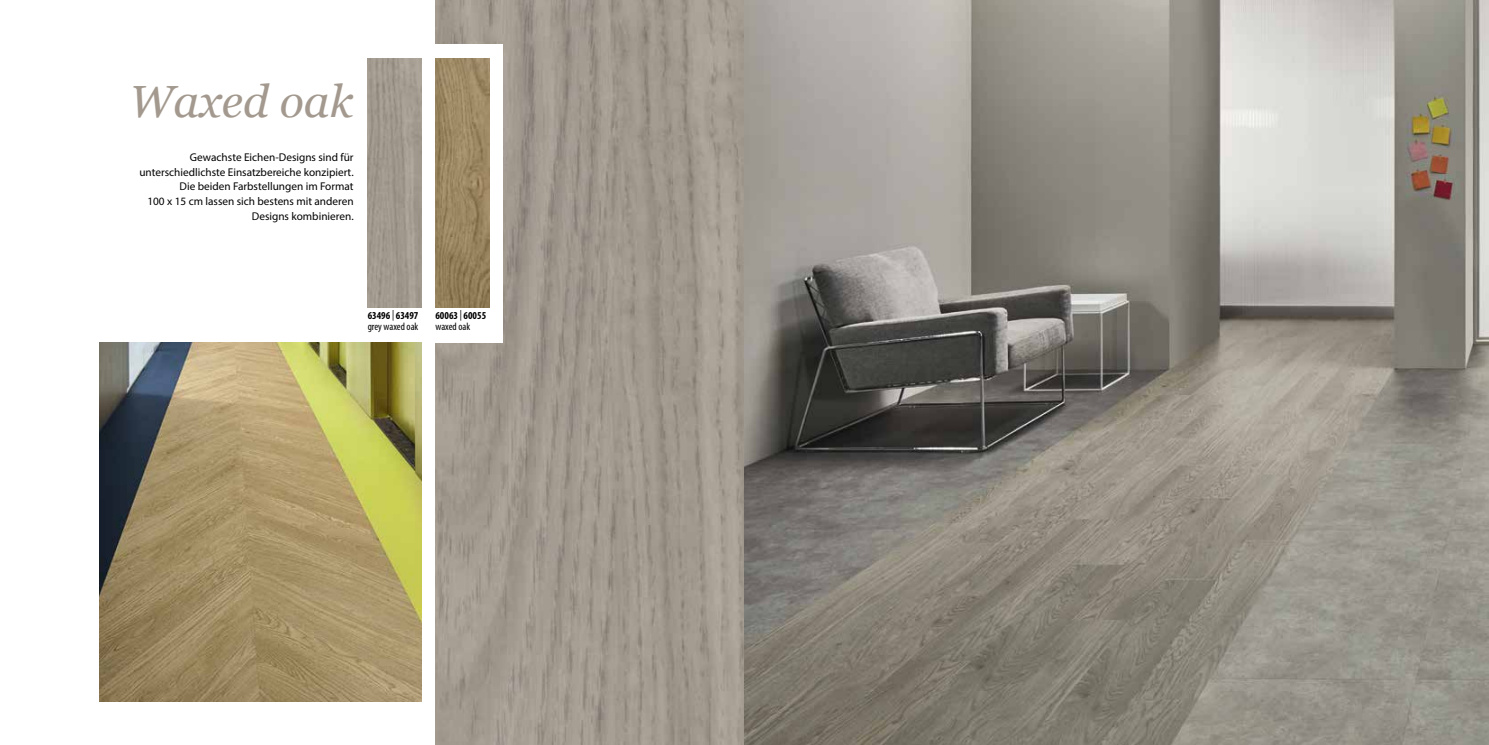
<style>
.page{position:relative;width:1489px;height:745px;background:#fff}
.page>*{position:absolute;margin:0;border:0;box-sizing:border-box;transform-origin:0 0}
.t1{font:italic 45px "Georgia";color:#a3998e}
.t2{font:11.25px/14.6px "Myriad Pro";color:#000;text-align:right}
.t3{font:condensed 10.62px/10.6px "Myriad Pro";color:#000}
.t4{font:700 condensed 10.62px/10.6px "Myriad Pro";color:#000}
.s1{font-weight:700}
.s2{font-weight:400}
</style>
<div class="page">
<img style="left:435px;top:0;width:309px;height:744px">
<div style="left:421px;top:44px;width:82px;height:298px;background:#fff"></div>
<img style="left:368px;top:58px;width:53px;height:249px">
<img style="left:435px;top:58px;width:54px;height:249px">
<svg style="left:744px;top:0;width:744px;height:744px;background:#928e85"></svg>
<img style="left:100px;top:342px;width:321px;height:358px">
<h1 class="t1" style="left:129px;top:69px;width:225px">Waxed oak</h1>
<p class="t2" style="left:139px;top:149px;width:216px">Gewachste Eichen-Designs sind für unterschiedlichste Einsatzbereiche konzipiert.<br>Die beiden Farbstellungen im Format<br>100 x 15 cm lassen sich bestens mit anderen Designs kombinieren.</p>
<p class="t3" style="left:368px;top:310px;width:52px"><span class="s1">63496</span> | <span class="s1">63497 </span>grey waxed oak</p>
<p class="t4" style="left:435px;top:310px;width:52px">60063 <span class="s2">|</span> 60055 <span class="s2">waxed oak</span></p>
</div>
